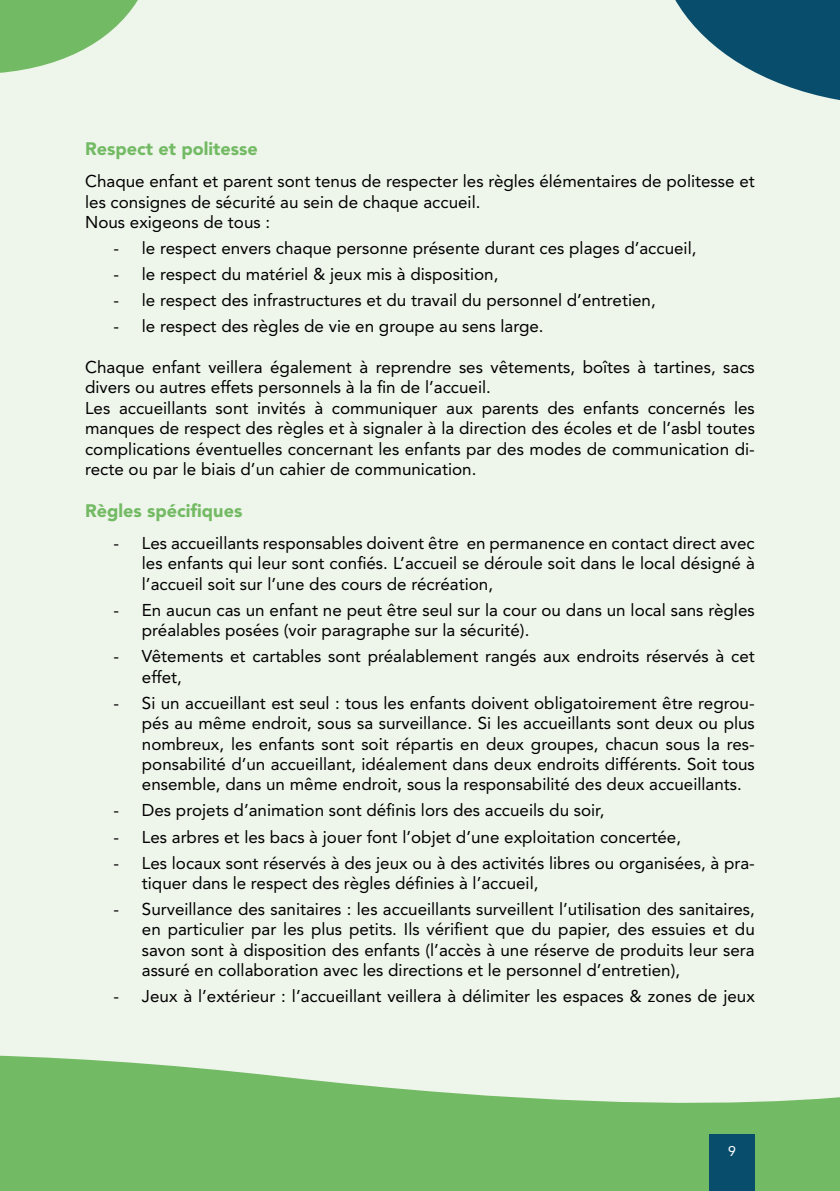
<style>
.page{position:relative;width:840px;height:1191px;background:#fff}
.page>*{position:absolute;margin:0;border:0;box-sizing:border-box;transform-origin:0 0}
.t1{font:900 18px "Avenir LT Std";color:#73ba64}
.t2{font:17px/20.4px "Avenir LT Std";color:#000}
.t3{font:14px "Avenir LT Std";color:#fff}
</style>
<div class="page">
<div style="left:0;top:0;width:839px;height:1191px;background:#eef5ea"></div>
<svg style="left:0;top:1055px;width:839px;height:136px;fill:#73ba64"></svg>
<svg style="left:675px;top:0;width:164px;height:100px;fill:#084d6c"></svg>
<svg style="left:0;top:0;width:138px;height:73px;fill:#73ba64"></svg>
<div style="left:709px;top:1134px;width:45px;height:57px;background:#084d6c"></div>
<p class="t1" style="left:85px;top:138px;width:174px">Respect et politesse</p>
<p class="t2" style="left:85px;top:171px;width:670px">Chaque enfant et parent sont tenus de respecter les règles élémentaires de politesse et les consignes de sécurité au sein de chaque accueil.<br>Nous exigeons de tous :</p>
<p class="t2" style="left:113px;top:238px;width:584px">- le respect envers chaque personne présente durant ces plages d’accueil,</p>
<p class="t2" style="left:113px;top:264px;width:386px">- le respect du matériel &amp; jeux mis à disposition,</p>
<p class="t2" style="left:113px;top:290px;width:543px">- le respect des infrastructures et du travail du personnel d’entretien,</p>
<p class="t2" style="left:113px;top:316px;width:431px">- le respect des règles de vie en groupe au sens large.</p>
<p class="t2" style="left:85px;top:357px;width:671px">Chaque enfant veillera également à reprendre ses vêtements, boîtes à tartines, sacs divers ou autres effets personnels à la fin de l’accueil.<br>Les accueillants sont invités à communiquer aux parents des enfants concernés les manques de respect des règles et à signaler à la direction des écoles et de l’asbl toutes complications éventuelles concernant les enfants par des modes de communication di&shy;recte ou par le biais d’un cahier de communication.</p>
<p class="t1" style="left:85px;top:500px;width:159px">Règles spécifiques</p>
<p class="t2" style="left:142px;top:533px;width:614px;text-align:justify;text-indent:-28px">- Les accueillants responsables doivent être en permanence en contact direct avec les enfants qui leur sont confiés. L’accueil se déroule soit dans le local désigné à l’accueil soit sur l’une des cours de récréation,</p>
<p class="t2" style="left:142px;top:600px;width:614px;text-indent:-28px">- En aucun cas un enfant ne peut être seul sur la cour ou dans un local sans règles préalables posées (voir paragraphe sur la sécurité).</p>
<p class="t2" style="left:142px;top:646px;width:614px;text-indent:-28px">- Vêtements et cartables sont préalablement rangés aux endroits réservés à cet effet,</p>
<p class="t2" style="left:142px;top:693px;width:614px;text-align:justify;text-indent:-28px">- Si un accueillant est seul : tous les enfants doivent obligatoirement être regrou&shy;pés au même endroit, sous sa surveillance. Si les accueillants sont deux ou plus nombreux, les enfants sont soit répartis en deux groupes, chacun sous la res&shy;ponsabilité d’un accueillant, idéalement dans deux endroits différents. Soit tous ensemble, dans un même endroit, sous la responsabilité des deux accueillants.</p>
<p class="t2" style="left:113px;top:800px;width:492px">- Des projets d’animation sont définis lors des accueils du soir,</p>
<p class="t2" style="left:113px;top:826px;width:569px">- Les arbres et les bacs à jouer font l’objet d’une exploitation concertée,</p>
<p class="t2" style="left:142px;top:852px;width:614px;text-indent:-28px">- Les locaux sont réservés à des jeux ou à des activités libres ou organisées, à pra&shy;tiquer dans le respect des règles définies à l’accueil,</p>
<p class="t2" style="left:142px;top:899px;width:614px;text-align:justify;text-indent:-28px">- Surveillance des sanitaires : les accueillants surveillent l’utilisation des sanitaires, en particulier par les plus petits. Ils vérifient que du papier, des essuies et du savon sont à disposition des enfants (l’accès à une réserve de produits leur sera assuré en collaboration avec les directions et le personnel d’entretien),</p>
<p class="t2" style="left:113px;top:986px;width:642px">- Jeux à l’extérieur : l’accueillant veillera à délimiter les espaces &amp; zones de jeux</p>
<p class="t3" style="left:727px;top:1143px;width:9px">9</p>
</div>
